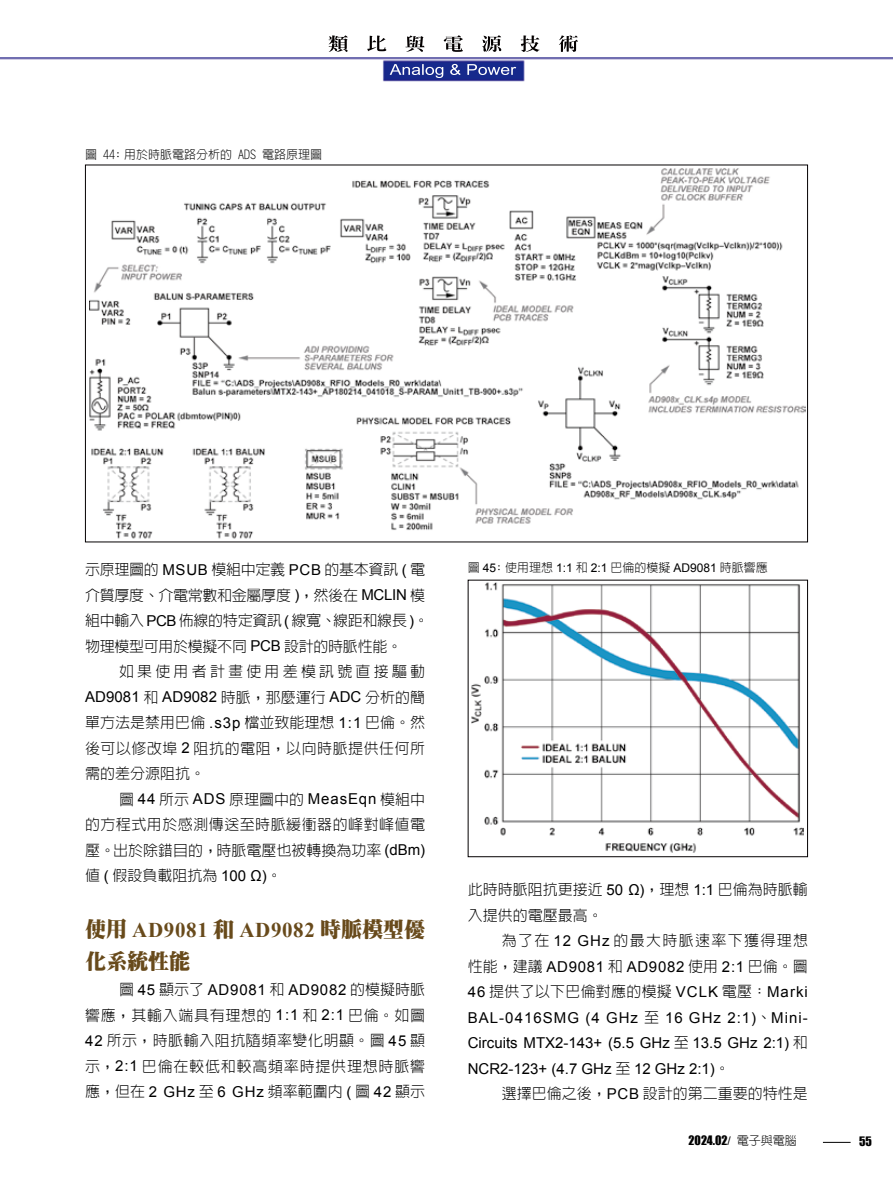
<style>
.page{position:relative;width:893px;height:1191px;background:#fff}
.page>*{position:absolute;margin:0;border:0;box-sizing:border-box;transform-origin:0 0}
.t1{font:700 21px "Times New Roman";letter-spacing:.03em;color:#684a1b}
.t2{font:900 21px "Inn Ming";color:#684a1b}
.t3{font:300 15px/25.5px "Lin Gothic";color:#000;text-align:justify}
.t4{font:15px/25.5px "Arial";letter-spacing:.045em;color:#000;text-align:justify}
.t5{font:300 15px/25.5px "Lin Gothic";letter-spacing:-.02em;color:#000}
.t6{font:15px "Arial";letter-spacing:.005em;color:#000}
.t7{font:300 15px "Lin Gothic";letter-spacing:.085em;color:#000}
.t8{font:300 15px "Lin Gothic";letter-spacing:.215em;color:#000}
.t9{font:300 12px "Lin Gothic";color:#000}
.t10{font:12px "Impact";color:#000}
.s1{font-family:"Arial";font-weight:400}
.s2{font-family:"Lin Gothic";font-weight:300}
.s3{font-family:"Inn Ming";font-weight:900}
.s4{font-family:"Arial"}
.s5{font-family:"New Gothic";font-weight:300}
</style>
<div class="page">
<img style="left:17px;top:35px;width:876px;height:47px">
<img style="left:390px;top:64px;width:126px;height:11px">
<img style="left:329px;top:35px;width:172px;height:17px">
<svg style="left:823px;top:1142px;width:28px;height:1px"></svg>
<img style="left:89px;top:168px;width:717px;height:371px">
<img style="left:471px;top:582px;width:332px;height:271px">
<div style="left:468px;top:580px;width:340px;height:277px;border:1px solid #040002"></div>
<p class="t9" style="left:85px;top:149px;width:238px">圖 44: 用於時脈電路分析的 ADS 電路原理圖</p>
<p class="t5" style="left:85px;top:556px;width:345px">示原理圖的 <span class="s1">MSUB</span> 模組中定義 <span class="s1">PCB</span> 的基本資訊 <span class="s1">(</span> 電介質厚度、介電常數和金屬厚度 <span class="s1">)</span>，然後在 <span class="s1">MCLIN</span> 模組中輸入 <span class="s1">PCB</span> 佈線的特定資訊 <span class="s1">(</span> 線寬、線距和線長 <span class="s1">)</span>。物理模型可用於模擬不同 <span class="s1">PCB</span> 設計的時脈性能。</p>
<p class="t8" style="left:119px;top:664px;width:308px">如果使用者計畫使用差模訊號直接驅動</p>
<p class="t6" style="left:85px;top:687px;width:342px">AD9081 <span class="s2">和</span> AD9082 <span class="s2">時脈，那麼運行</span> ADC <span class="s2">分析的簡</span></p>
<p class="t3" style="left:85px;top:709px;width:342px">單方法是禁用巴倫 <span class="s1">.s3p</span> 檔並致能理想 <span class="s1">1:1</span> 巴倫。然後可以修改埠 <span class="s1">2</span> 阻抗的電阻，以向時脈提供任何所需的差分源阻抗。</p>
<p class="t4" style="left:119px;top:786px;width:308px"><span class="s2">圖</span> 44 <span class="s2">所示</span> ADS <span class="s2">原理圖中的</span> MeasEqn <span class="s2">模組中</span></p>
<p class="t3" style="left:85px;top:811px;width:342px">的方程式用於感測傳送至時脈緩衝器的峰對峰值電壓。出於除錯目的，時脈電壓也被轉換為功率 <span class="s1">(dBm)</span>值 <span class="s1">(</span> 假設負載阻抗為 <span class="s1">100 Ω)</span>。</p>
<h1 class="t1" style="left:85px;top:915px;width:342px"><span class="s3">使用</span> AD9081 <span class="s3">和</span> AD9082 <span class="s3">時脈模型優</span></h1>
<h1 class="t2" style="left:85px;top:950px;width:106px">化系統性能</h1>
<p class="t4" style="left:119px;top:977px;width:308px"><span class="s2">圖</span> 45 <span class="s2">顯示了</span> AD9081 <span class="s2">和</span> AD9082 <span class="s2">的模擬時脈</span></p>
<p class="t3" style="left:85px;top:1002px;width:342px">響應，其輸入端具有理想的 <span class="s1">1:1</span> 和 <span class="s1">2:1</span> 巴倫。如圖<span class="s1">42</span> 所示，時脈輸入阻抗隨頻率變化明顯。圖 <span class="s1">45</span> 顯示，<span class="s1">2:1</span> 巴倫在較低和較高頻率時提供理想時脈響應，但在 <span class="s1">2 GHz</span> 至 <span class="s1">6 GHz</span> 頻率範圍內 <span class="s1">(</span> 圖 <span class="s1">42</span> 顯示</p>
<p class="t9" style="left:468px;top:562px;width:302px">圖 <span class="s1">45</span>: 使用理想 <span class="s1">1:1</span> 和 <span class="s1">2:1</span> 巴倫的模擬 <span class="s1">AD9081</span> 時脈響應</p>
<p class="t3" style="left:468px;top:877px;width:342px">此時時脈阻抗更接近 <span class="s1">50 Ω)</span>，理想 <span class="s1">1:1</span> 巴倫為時脈輸入提供的電壓最高。</p>
<p class="t7" style="left:502px;top:933px;width:308px">為了在 <span class="s1">12 GHz</span> 的最大時脈速率下獲得理想</p>
<p class="t4" style="left:468px;top:953px;width:342px"><span class="s2">性能，建議</span> AD9081 <span class="s2">和</span> AD9082 <span class="s2">使用</span> 2:1 <span class="s2">巴倫。圖</span></p>
<p class="t3" style="left:468px;top:979px;width:342px"><span class="s1">46</span> 提供了以下巴倫對應的模擬 <span class="s1">VCLK</span> 電壓：<span class="s1">Marki</span></p>
<p class="t4" style="left:468px;top:1004px;width:342px">BAL-0416SMG (4 GHz <span class="s2">至</span> 16 GHz 2:1)<span class="s2">、</span>Mini-Circuits MTX2-143+ (5.5 GHz <span class="s2">至</span> 13.5 GHz 2:1) <span class="s2">和</span>NCR2-123+ (4.7 GHz <span class="s2">至</span> 12 GHz 2:1)<span class="s2">。</span></p>
<p class="t3" style="left:502px;top:1081px;width:308px">選擇巴倫之後，<span class="s1">PCB</span> 設計的第二重要的特性是</p>
<p class="t10" style="left:689px;top:1131px;width:110px">2024.02<span class="s4">/</span> <span class="s5">電子與電腦</span></p>
<p class="t10" style="left:859px;top:1132px;width:14px">55</p>
</div>
